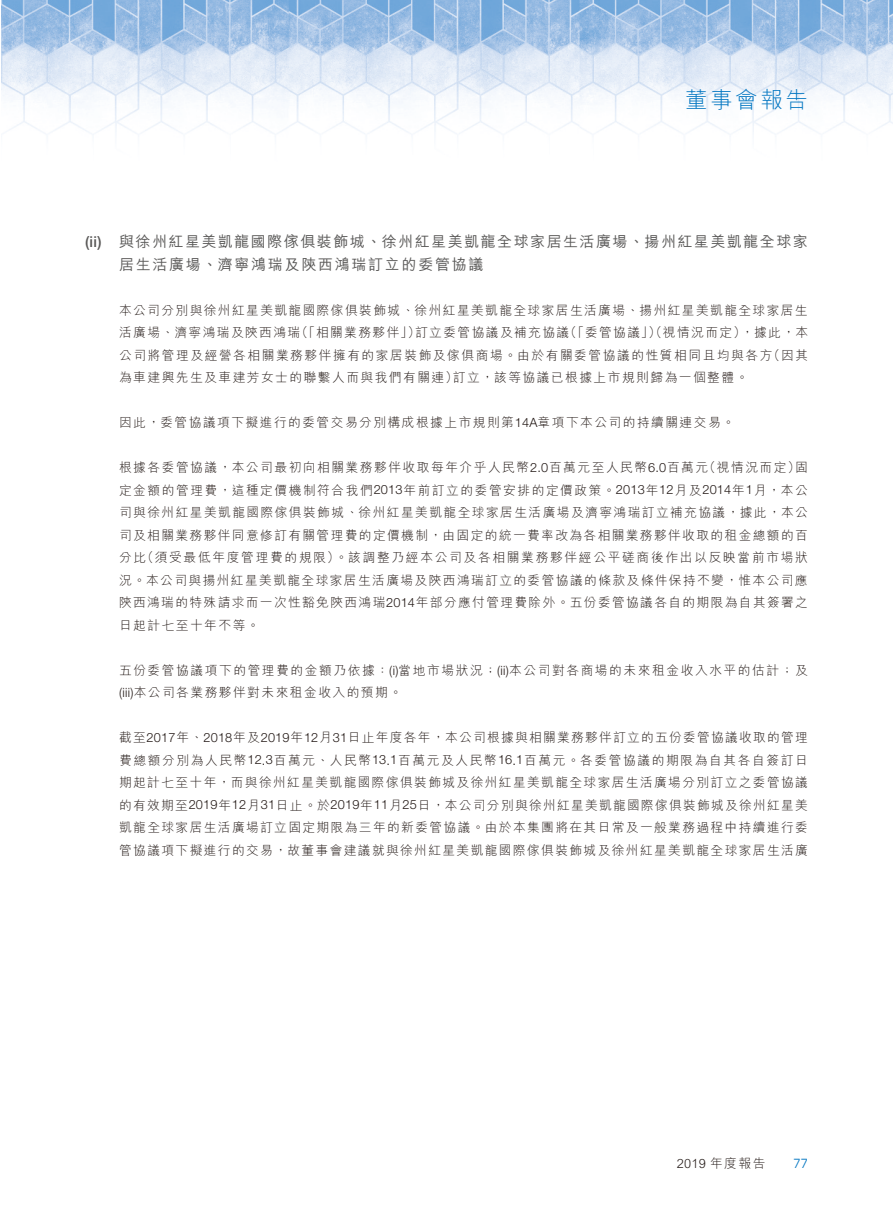
<style>
.page{position:relative;width:893px;height:1212px;background:#fff}
.page>*{position:absolute;margin:0;border:0;box-sizing:border-box;transform-origin:0 0}
.t1{font:300 22.5px "M Hei HK";letter-spacing:.115em;color:#0075c1}
.t2{font:500 15px/22.5px "M Hei HK";letter-spacing:.1em;color:#595857}
.t3{font:300 12.75px/22.5px "M Hei HK";letter-spacing:.115em;color:#231916;text-align:justify}
.t4{font:300 12.75px "M Hei HK";letter-spacing:.065em;color:#231916}
.t5{font:condensed 12.75px "Eurostile";color:#0075c1}
.s1{font-family:"Helvetica Neue"}
</style>
<div class="page">
<img style="left:1px;top:0;width:892px;height:135px">
<h1 class="t1" style="left:685px;top:84px;width:124px">董事會報告</h1>
<p class="t2" style="left:119px;top:229px;width:690px;text-indent:-34px"><span class="s1">(ii)</span> 與徐州紅星美凱龍國際傢俱裝飾城、徐州紅星美凱龍全球家居生活廣場、揚州紅星美凱龍全球家居生活廣場、濟寧鴻瑞及陝西鴻瑞訂立的委管協議</p>
<p class="t3" style="left:119px;top:298px;width:691px">本公司分別與徐州紅星美凱龍國際傢俱裝飾城、徐州紅星美凱龍全球家居生活廣場、揚州紅星美凱龍全球家居生活廣場、濟寧鴻瑞及陝西鴻瑞（「相關業務夥伴」）訂立委管協議及補充協議（「委管協議」）（視情況而定），據此，本公司將管理及經營各相關業務夥伴擁有的家居裝飾及傢俱商場。由於有關委管協議的性質相同且均與各方（因其為車建興先生及車建芳女士的聯繫人而與我們有關連）訂立，該等協議已根據上市規則歸為一個整體。</p>
<p class="t3" style="left:119px;top:411px;width:617px">因此，委管協議項下擬進行的委管交易分別構成根據上市規則第<span class="s1">14A</span>章項下本公司的持續關連交易。</p>
<p class="t3" style="left:119px;top:456px;width:690px">根據各委管協議，本公司最初向相關業務夥伴收取每年介乎人民幣<span class="s1">2.0</span>百萬元至人民幣<span class="s1">6.0</span>百萬元（視情況而定）固定金額的管理費，這種定價機制符合我們<span class="s1">2013</span>年前訂立的委管安排的定價政策。<span class="s1">2013</span>年<span class="s1">12</span>月及<span class="s1">2014</span>年<span class="s1">1</span>月，本公司與徐州紅星美凱龍國際傢俱裝飾城、徐州紅星美凱龍全球家居生活廣場及濟寧鴻瑞訂立補充協議，據此，本公司及相關業務夥伴同意修訂有關管理費的定價機制，由固定的統一費率改為各相關業務夥伴收取的租金總額的百分比（須受最低年度管理費的規限）。該調整乃經本公司及各相關業務夥伴經公平磋商後作出以反映當前市場狀況。本公司與揚州紅星美凱龍全球家居生活廣場及陝西鴻瑞訂立的委管協議的條款及條件保持不變，惟本公司應陝西鴻瑞的特殊請求而一次性豁免陝西鴻瑞<span class="s1">2014</span>年部分應付管理費除外。五份委管協議各自的期限為自其簽署之日起計七至十年不等。</p>
<p class="t3" style="left:119px;top:658px;width:690px">五份委管協議項下的管理費的金額乃依據：<span class="s1">(i)</span>當地市場狀況；<span class="s1">(ii)</span>本公司對各商場的未來租金收入水平的估計；及<span class="s1">(iii)</span>本公司各業務夥伴對未來租金收入的預期。</p>
<p class="t3" style="left:119px;top:726px;width:690px">截至<span class="s1">2017</span>年、<span class="s1">2018</span>年及<span class="s1">2019</span>年<span class="s1">12</span>月<span class="s1">31</span>日止年度各年，本公司根據與相關業務夥伴訂立的五份委管協議收取的管理費總額分別為人民幣<span class="s1">12.3</span>百萬元、人民幣<span class="s1">13.1</span>百萬元及人民幣<span class="s1">16.1</span>百萬元。各委管協議的期限為自其各自簽訂日期起計七至十年，而與徐州紅星美凱龍國際傢俱裝飾城及徐州紅星美凱龍全球家居生活廣場分別訂立之委管協議的有效期至<span class="s1">2019</span>年<span class="s1">12</span>月<span class="s1">31</span>日止。於<span class="s1">2019</span>年<span class="s1">11</span>月<span class="s1">25</span>日，本公司分別與徐州紅星美凱龍國際傢俱裝飾城及徐州紅星美凱龍全球家居生活廣場訂立固定期限為三年的新委管協議。由於本集團將在其日常及一般業務過程中持續進行委管協議項下擬進行的交易，故董事會建議就與徐州紅星美凱龍國際傢俱裝飾城及徐州紅星美凱龍全球家居生活廣</p>
<p class="t4" style="left:677px;top:1154px;width:90px">2019 年度報告</p>
<p class="t5" style="left:794px;top:1155px;width:16px">77</p>
</div>
